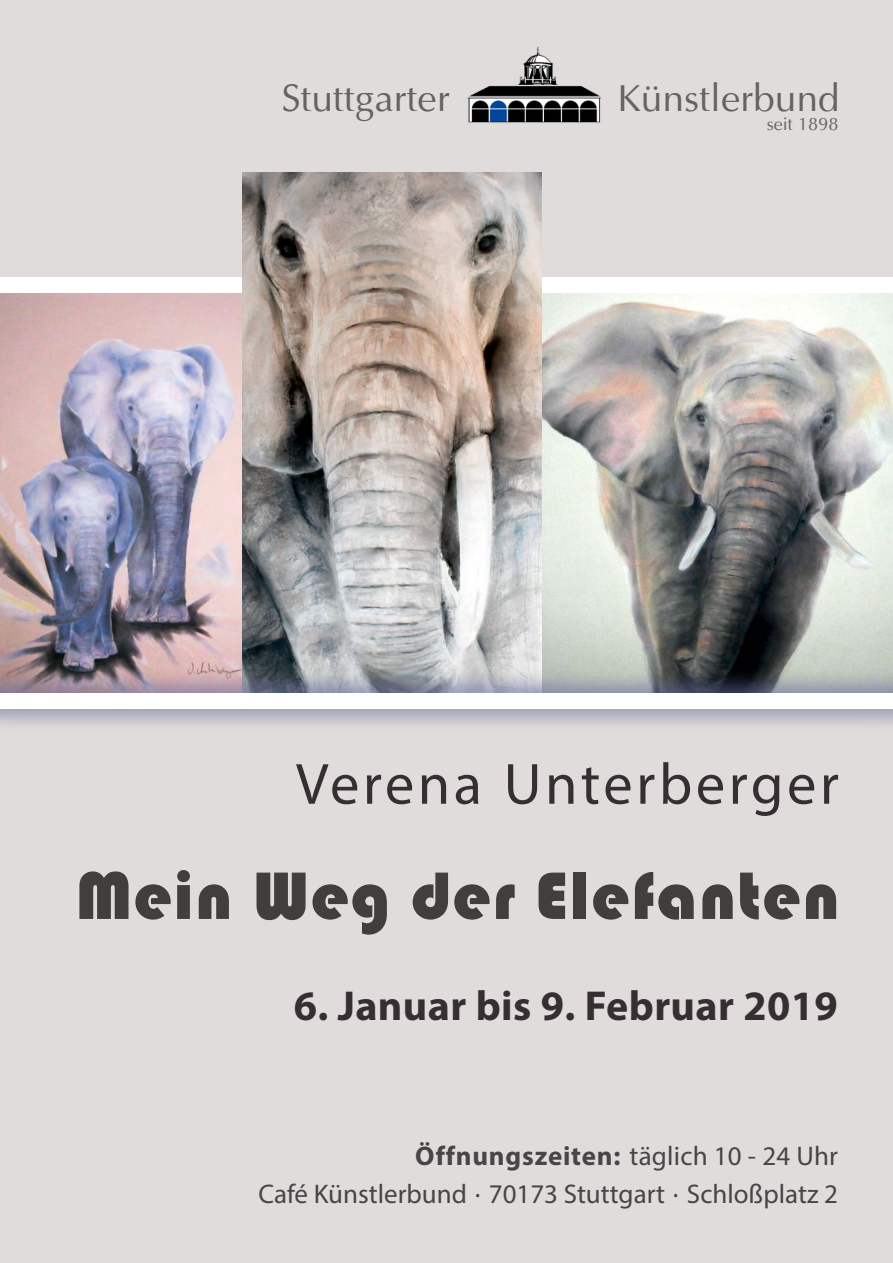
<style>
.page{position:relative;width:893px;height:1263px;background:#dfdcdb}
.page>*{position:absolute;margin:0;border:0;box-sizing:border-box;transform-origin:0 0}
.t1{font:69.45px "Bauhaus 93";letter-spacing:.02em;color:#413e3e}
.t2{font:58.5px "Myriad Pro";letter-spacing:.06em;color:#352f32}
.t3{font:700 42px "Myriad Pro";letter-spacing:.01em;color:#352f32}
.t4{font:38.4px "Ottawa Plain";letter-spacing:.005em;color:#636362}
.t5{font:27px/37.5px "Myriad Pro";color:#494546;text-align:right}
.t6{font:18px "Ottawa Plain";letter-spacing:.005em;color:#636362}
.s1{font-weight:700}
</style>
<div class="page">
<img style="left:467px;top:46px;width:134px;height:77px">
<img style="left:541px;top:293px;width:352px;height:375px">
<img style="left:0;top:293px;width:243px;height:375px">
<div style="left:0;top:277px;width:893px;height:16px;background:#fff"></div>
<img style="left:243px;top:172px;width:298px;height:496px">
<div style="left:0;top:668px;width:893px;height:64px;background:#676f9c;opacity:.57"></div>
<div style="left:0;top:693px;width:893px;height:16px;background:#fff"></div>
<h3 class="t4" style="left:281px;top:75px;width:170px">Stuttgarter</h3>
<h3 class="t4" style="left:617px;top:75px;width:224px">Künstlerbund</h3>
<p class="t6" style="left:767px;top:113px;width:73px">seit 1898</p>
<h2 class="t2" style="left:296px;top:748px;width:545px">Verena Unterberger</h2>
<h1 class="t1" style="left:76px;top:856px;width:766px">Mein Weg der Elefanten</h1>
<h3 class="t3" style="left:294px;top:979px;width:545px">6. Januar bis 9. Februar 2019</h3>
<p class="t5" style="left:259px;top:1137px;width:581px"><span class="s1">Öffnungszeiten:</span> täglich 10 - 24 Uhr<br>Café Künstlerbund . 70173 Stuttgart . Schloßplatz 2</p>
</div>
